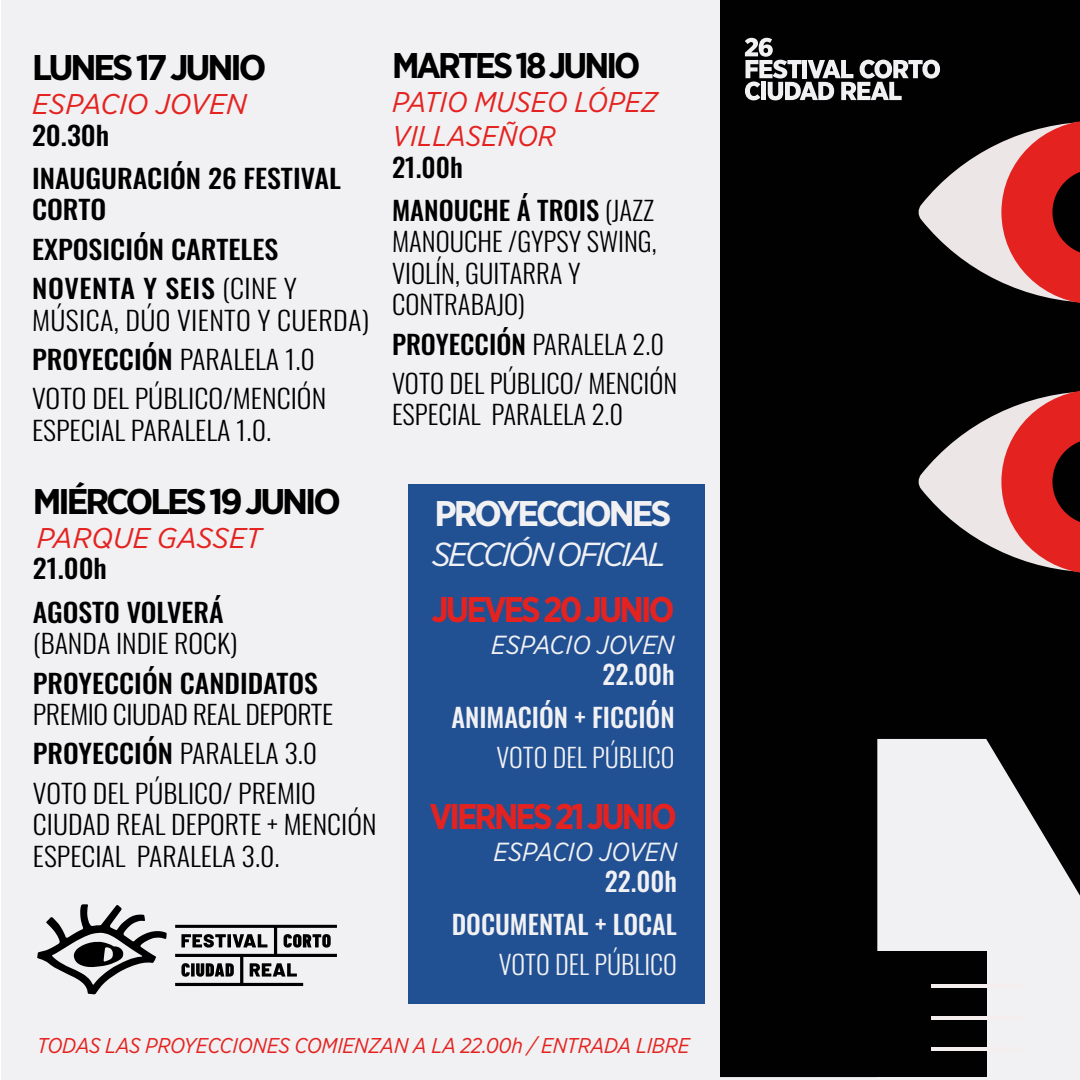
<style>
.page{position:relative;width:1080px;height:1080px;background:#fff}
.page>*{position:absolute;margin:0;border:0;box-sizing:border-box;transform-origin:0 0}
.t1{font:700 35.7px "Gotham Narrow";letter-spacing:-.08em;color:#000;scale:1.07 1}
.t2{font:700 35.7px "Gotham Narrow";letter-spacing:-.08em;color:#e42320}
.t3{font:700 35.7px "Gotham Narrow";letter-spacing:-.08em;color:#000}
.t4{font:700 35.7px "Gotham Narrow";letter-spacing:-.08em;color:#f1f1f3;scale:1.07 1}
.t5{font:italic 33.3px "Gotham Narrow";letter-spacing:-.08em;color:#f1f1f3;scale:1.07 1}
.t6{font:italic 28.5px/34.3px "Gotham Narrow";color:#e42320}
.t7{font:italic 28.5px "Gotham Narrow";color:#e42320;scale:1.07 1}
.t8{font:300 26.2px/39.4px "Oswald";color:#000;scale:1.07 1}
.t9{font:300 26.2px/31.4px "Oswald";color:#000}
.t10{font:500 26.2px/43.3px "Oswald";color:#000;scale:1.07 1}
.t11{font:500 26.2px/43.3px "Oswald";color:#f1f1f3;text-align:right}
.t12{font:300 26.2px "Oswald";color:#f1f1f3}
.t13{font:500 26.2px/43.3px "Oswald";color:#000}
.t14{font:italic 26.2px "Gotham Narrow";color:#f1f1f3}
.t15{font:italic 21.4px "Gotham Narrow";letter-spacing:-.01em;color:#e42320}
.s1{font-weight:300}
.s2{font-weight:500}
</style>
<div class="page">
<div style="left:1px;top:0;width:1079px;height:1080px;background:#f1f1f3"></div>
<svg style="left:721px;top:0;width:359px;height:1077px;fill:#010101"></svg>
<svg style="left:918px;top:120px;width:162px;height:184px"></svg>
<svg style="left:918px;top:390px;width:162px;height:184px"></svg>
<div style="left:775px;top:951px;width:212px;height:126px;background:#010101"></div>
<hr style="left:931px;top:985px;width:92px;height:3px;background:#f4efee">
<hr style="left:931px;top:1016px;width:92px;height:3px;background:#f4efee">
<hr style="left:931px;top:1048px;width:92px;height:3px;background:#f4efee">
<svg style="left:745px;top:38px;width:195px;height:62px"></svg>
<div style="left:409px;top:485px;width:296px;height:519px;background:#215093"></div>
<svg style="left:175px;top:925px;width:162px;height:61px"></svg>
<svg style="left:37px;top:904px;width:130px;height:90px"></svg>
<h1 class="t1" style="left:32px;top:45px;width:221px">LUNES 17 JUNIO</h1>
<p class="t7" style="left:32px;top:87px;width:202px">ESPACIO JOVEN</p>
<p class="t10" style="left:32px;top:111px;width:290px">20.30h<br>INAUGURACIÓN 26 FESTIVAL</p>
<p class="t10" style="left:32px;top:188px;width:249px;line-height:39.4px">CORTO<br>EXPOSICIÓN CARTELES<br>NOVENTA Y SEIS <span class="s1">(CINE Y</span></p>
<p class="t8" style="left:32px;top:298px;width:317px">MÚSICA, DÚO VIENTO Y CUERDA)<br><span class="s2">PROYECCIÓN</span> PARALELA 1.0<br>VOTO DEL PÚBLICO/MENCIÓN</p>
<p class="t8" style="left:32px;top:408px;width:225px">ESPECIAL PARALELA 1.0.</p>
<h1 class="t1" style="left:33px;top:478px;width:289px">MIÉRCOLES 19 JUNIO</h1>
<p class="t7" style="left:37px;top:520px;width:212px">PARQUE GASSET</p>
<p class="t10" style="left:33px;top:545px;width:180px">21.00h<br>AGOSTO VOLVERÁ</p>
<p class="t8" style="left:33px;top:621px;width:193px">(BANDA INDIE ROCK)</p>
<p class="t10" style="left:33px;top:659px;width:268px">PROYECCIÓN CANDIDATOS</p>
<p class="t8" style="left:33px;top:692px;width:282px">PREMIO CIUDAD REAL DEPORTE<br><span class="s2">PROYECCIÓN</span> PARALELA 3.0<br>VOTO DEL PÚBLICO/ PREMIO</p>
<p class="t8" style="left:33px;top:806px;width:323px;line-height:31.4px">CIUDAD REAL DEPORTE + MENCIÓN<br>ESPECIAL PARALELA 3.0.</p>
<h1 class="t3" style="left:392px;top:42px;width:250px">MARTES 18 JUNIO</h1>
<p class="t6" style="left:392px;top:84px;width:267px">PATIO MUSEO LÓPEZ<br>VILLASEÑOR</p>
<p class="t13" style="left:392px;top:143px;width:263px">21.00h<br>MANOUCHE Á TROIS <span class="s1">(JAZZ</span></p>
<p class="t9" style="left:392px;top:223px;width:266px">MANOUCHE /GYPSY SWING,<br>VIOLÍN, GUITARRA Y<br>CONTRABAJO)</p>
<p class="t9" style="left:392px;top:322px;width:287px;line-height:39.4px"><span class="s2">PROYECCIÓN</span> PARALELA 2.0<br>VOTO DEL PÚBLICO/ MENCIÓN</p>
<p class="t9" style="left:392px;top:396px;width:233px">ESPECIAL PARALELA 2.0</p>
<h1 class="t4" style="left:435px;top:490px;width:223px">PROYECCIONES</h1>
<p class="t5" style="left:432px;top:533px;width:220px">SECCIÓN OFICIAL</p>
<h1 class="t2" style="left:431px;top:587px;width:245px">JUEVES 20 JUNIO</h1>
<p class="t14" style="left:491px;top:628px;width:185px">ESPACIO JOVEN</p>
<p class="t11" style="left:451px;top:650px;width:225px">22.00h<br>ANIMACIÓN + FICCIÓN</p>
<p class="t12" style="left:496px;top:734px;width:180px">VOTO DEL PÚBLICO</p>
<h1 class="t2" style="left:429px;top:794px;width:249px">VIERNES 21 JUNIO</h1>
<p class="t14" style="left:494px;top:835px;width:185px">ESPACIO JOVEN</p>
<p class="t11" style="left:452px;top:857px;width:227px">22.00h<br>DOCUMENTAL + LOCAL</p>
<p class="t12" style="left:499px;top:941px;width:180px">VOTO DEL PÚBLICO</p>
<p class="t15" style="left:37px;top:1032px;width:654px">TODAS LAS PROYECCIONES COMIENZAN A LA 22.00h / ENTRADA LIBRE</p>
</div>
